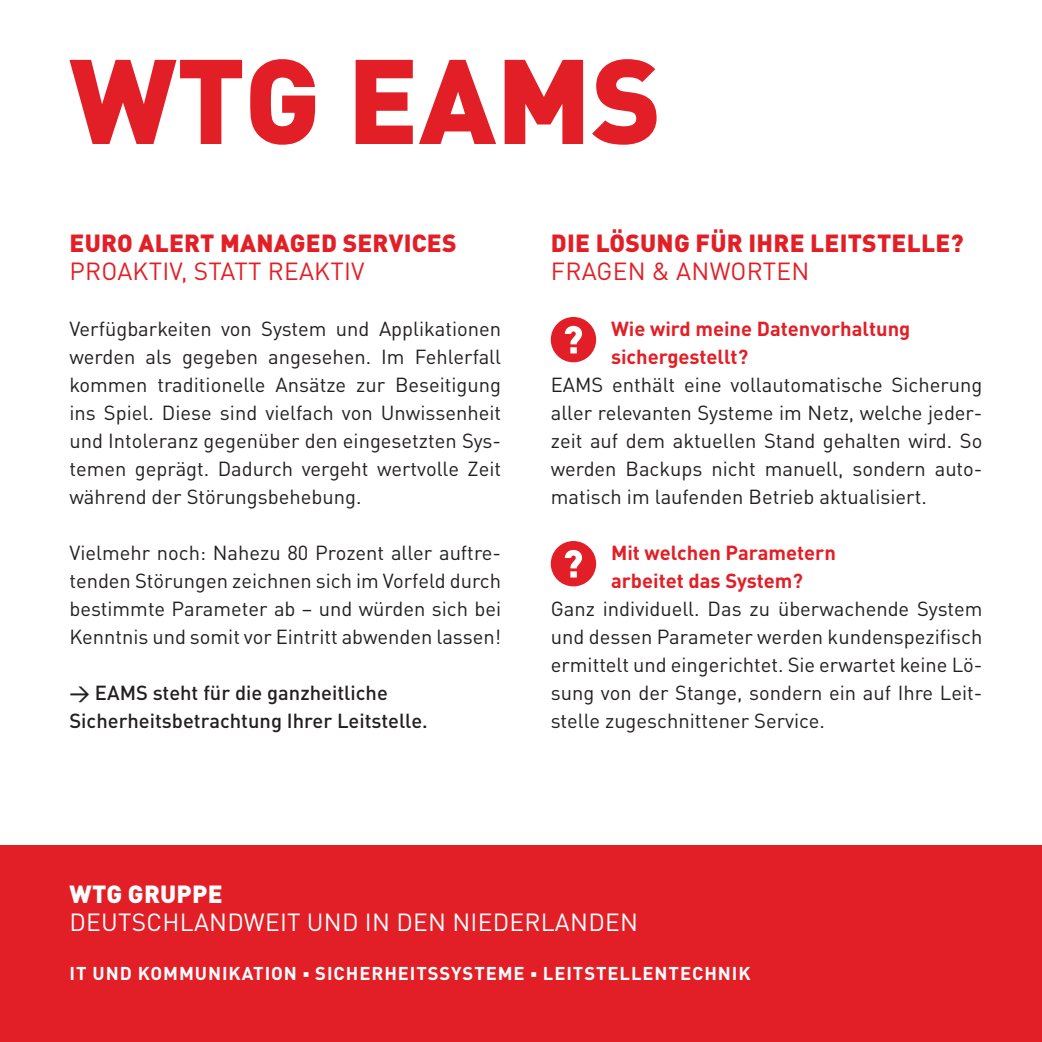
<style>
.page{position:relative;width:1042px;height:1042px;background:#fff}
.page>*{position:absolute;margin:0;border:0;box-sizing:border-box;transform-origin:0 0}
.t1{font:900 118.12px "DINOT";color:#e21f26}
.t2{font:900 24.5px "DINOT";letter-spacing:.01em;color:#e21f26}
.t3{font:24.5px "DINOT";letter-spacing:.01em;color:#e21f26}
.t4{font:24.5px "DINOT";letter-spacing:.01em;color:#fff}
.t5{font:900 24.5px "DINOT";letter-spacing:.01em;color:#fff}
.t6{font:20.12px/28px "DINOT";color:#231f20;text-align:justify}
.t7{font:700 20.12px/28px "DINOT";color:#e21f26}
.t8{font:500 20.12px/28px "DINOT";color:#231f20}
.t9{font:700 18.38px "DINOT";letter-spacing:.05em;color:#fff}
</style>
<div class="page">
<div style="left:0;top:846px;width:1042px;height:196px;background:#e21f26"></div>
<div style="left:551px;top:317px;width:45px;height:45px;background:#e21f26;border-radius:50%"></div>
<svg style="left:565px;top:326px;width:17px;height:27px"></svg>
<div style="left:551px;top:541px;width:45px;height:45px;background:#e21f26;border-radius:50%"></div>
<svg style="left:565px;top:550px;width:17px;height:27px"></svg>
<h1 class="t1" style="left:69px;top:22px;width:594px">WTG EAMS</h1>
<p class="t2" style="left:70px;top:227px;width:388px">EURO ALERT MANAGED SERVICES</p>
<p class="t3" style="left:70px;top:256px;width:297px">Proaktiv, statt reaktiv</p>
<p class="t6" style="left:69px;top:314px;width:433px">Verfügbarkeiten von System und Applikationen werden als gegeben angesehen. I m Fehlerfall kommen traditionelle Ansätze zur Beseitigung ins Spiel. Diese sind vielfach von U nwissenheit und I ntoleranz gegenüber den eingesetzten Sys&shy;temen geprägt. Dadurch vergeht wertvolle Zeit während der Störungsbehebung.</p>
<p class="t6" style="left:69px;top:538px;width:433px">Vielmehr noch: Nahezu 80 Prozent aller auftre&shy;tenden Störungen zeichnen sich im Vorfeld durch bestimmte Parameter ab – und würden sich bei Kenntnis und somit vor Eintritt abwenden lassen!</p>
<p class="t8" style="left:69px;top:678px;width:360px">→ EAMS steht für die ganzheitliche<br>Sicherheitsbetrachtung Ihrer Leitstelle.</p>
<p class="t2" style="left:551px;top:227px;width:14px">DIE</p>
<p class="t2" style="left:596px;top:227px;width:47px">LÖSUNG</p>
<p class="t2" style="left:695px;top:227px;width:144px">FÜR IHRE LEITSTELLE</p>
<p class="t2" style="left:950px;top:227px;width:15px">?</p>
<p class="t3" style="left:551px;top:256px;width:260px">FRagen &amp; Anworten</p>
<p class="t7" style="left:611px;top:314px;width:301px">Wie wird meine Datenvorhaltung sichergestellt?</p>
<p class="t6" style="left:551px;top:370px;width:433px;text-indent:61px">enthält eine vollautomatische Sicherung aller relevanten Systeme im N etz, welche jeder&shy;zeit auf dem aktuellen Stand gehalten wird. So werden Backups nicht manuell, sondern auto&shy;matisch im laufenden Betrieb aktualisiert.</p>
<p class="t6" style="left:551px;top:370px;width:14px">EAMS</p>
<p class="t7" style="left:611px;top:538px;width:226px">Mit welchen Parametern arbeitet das System?</p>
<p class="t6" style="left:551px;top:594px;width:433px">Ganz individuell. Das zu überwachende System und dessen Parameter werden kundenspezifisch ermittelt und eingerichtet. Sie erwartet keine Lö&shy;sung von der Stange, sondern ein auf I hre Leit&shy;stelle zugeschnittener Service.</p>
<p class="t5" style="left:70px;top:878px;width:152px">WTG GRU PPE</p>
<p class="t4" style="left:70px;top:907px;width:570px">Deutschlandweit und in den N iederlanden</p>
<p class="t9" style="left:70px;top:961px;width:351px">IT und Kommunikation ○ Sicherheitss</p>
<p class="t9" style="left:451px;top:961px;width:126px">ystem e ○ Leitst</p>
<p class="t9" style="left:607px;top:961px;width:134px">ellentechnik</p>
</div>
